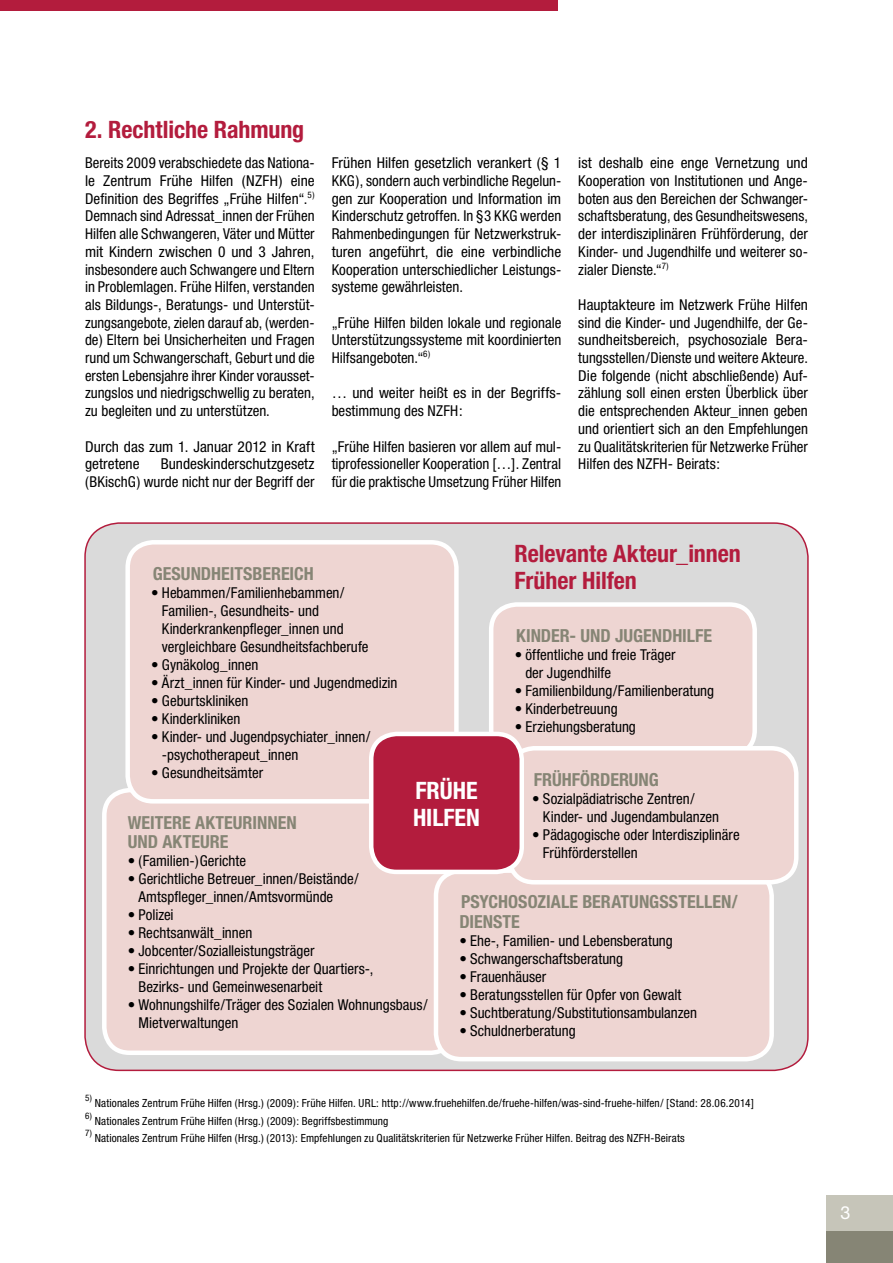
<style>
.page{position:relative;width:893px;height:1263px;background:#fff}
.page>*{position:absolute;margin:0;border:0;box-sizing:border-box;transform-origin:0 0}
.t1{font:700 condensed 24px/27px "Helvetica Neue";letter-spacing:-.005em;color:#b31c3d}
.t2{font:700 condensed 24px/27px "Helvetica Neue";color:#fff}
.t3{font:700 condensed 18px/19.5px "Helvetica Neue";color:#868575}
.t4{font:18px "Helvetica Neue";color:#fff}
.t5{font:condensed 15px/17.7px "Helvetica Neue";color:#000}
.t6{font:condensed 11.25px "Helvetica Neue";letter-spacing:.015em;color:#000}
.t7{font:condensed 9px "Helvetica Neue";color:#000}
</style>
<div class="page">
<div style="left:0;top:0;width:557px;height:11px;background:#b31c3d"></div>
<div style="left:827px;top:1230px;width:66px;height:33px;background:#868575"></div>
<div style="left:827px;top:1195px;width:66px;height:35px;background:#c6c5b9"></div>
<div style="left:85px;top:523px;width:723px;height:547px;background:#dadada;border-radius:34px"></div>
<div style="left:104px;top:790px;width:352px;height:263px;background:#eed5d2;border-radius:26px"></div>
<div style="left:102px;top:788px;width:357px;height:267px;border:4px solid #fff;border-radius:26px"></div>
<div style="left:436px;top:871px;width:336px;height:188px;background:#eed5d2;border-radius:26px"></div>
<div style="left:434px;top:868px;width:340px;height:193px;border:4px solid #fff;border-radius:26px"></div>
<div style="left:128px;top:542px;width:328px;height:259px;background:#eed5d2;border-radius:26px"></div>
<div style="left:125px;top:540px;width:334px;height:263px;border:4px solid #fff;border-radius:26px"></div>
<div style="left:491px;top:604px;width:264px;height:151px;background:#eed5d2;border-radius:26px"></div>
<div style="left:489px;top:602px;width:268px;height:156px;border:4px solid #fff;border-radius:26px"></div>
<div style="left:509px;top:748px;width:287px;height:134px;background:#eed5d2;border-radius:26px"></div>
<div style="left:507px;top:746px;width:291px;height:138px;border:4px solid #fff;border-radius:26px"></div>
<div style="left:371px;top:734px;width:151px;height:138px;background:#b31c3d;border-radius:26px"></div>
<div style="left:369px;top:732px;width:155px;height:142px;border:4px solid #fff;border-radius:26px"></div>
<h1 class="t1" style="left:85px;top:115px;width:221px">2. Rechtliche Rahmung</h1>
<p class="t5" style="left:85px;top:154px;width:231px;text-align:justify">Bereits 2009 verabschiedete das Nationa&shy;le Zentrum Frühe Hilfen (NZFH) eine Definition des Begriffes „Frühe Hilfen“.<sup>5)<br></sup>Demnach sind Adressat_innen der Frühen Hilfen alle Schwangeren, Väter und Mütter mit Kindern zwischen 0 und 3 Jahren, insbesondere auch Schwangere und Eltern in Problemlagen. Frühe Hilfen, verstanden als Bildungs-, Beratungs- und Unterstüt&shy;zungsangebote, zielen darauf ab, (werden&shy;de) Eltern bei Unsicherheiten und Fragen rund um Schwangerschaft, Geburt und die ersten Lebensjahre ihrer Kinder vorausset&shy;zungslos und niedrigschwellig zu beraten, zu begleiten und zu unterstützen.</p>
<p class="t5" style="left:85px;top:437px;width:231px">Durch das zum 1. Januar 2012 in Kraft getretene</p>
<p class="t5" style="left:85px;top:455px;width:231px;text-align:right">Bundeskinderschutzgesetz<br>(BKischG) wurde nicht nur der Begriff der</p>
<p class="t5" style="left:332px;top:154px;width:231px;text-align:justify">Frühen Hilfen gesetzlich verankert (§ 1<br>KKG), sondern auch verbindliche Regelun&shy;gen zur Kooperation und Information im Kinderschutz getroffen. In §3 KKG werden Rahmenbedingungen für Netzwerkstruk&shy;turen angeführt, die eine verbindliche Kooperation unterschiedlicher Leistungs&shy;systeme gewährleisten.</p>
<p class="t5" style="left:332px;top:313px;width:231px;text-align:justify">„Frühe Hilfen bilden lokale und regionale Unterstützungssysteme mit koordinierten Hilfsangeboten.“<sup>6)</sup></p>
<p class="t5" style="left:332px;top:384px;width:229px">… und weiter heißt es in der Begriffs&shy;bestimmung des NZFH:</p>
<p class="t5" style="left:332px;top:437px;width:231px;text-align:justify">„Frühe Hilfen basieren vor allem auf mul&shy;tiprofessioneller Kooperation […]. Zentral für die praktische Umsetzung Früher Hilfen</p>
<p class="t5" style="left:578px;top:154px;width:231px;text-align:justify">ist deshalb eine enge Vernetzung und Kooperation von Institutionen und Ange&shy;boten aus den Bereichen der Schwanger&shy;schaftsberatung, des Gesundheitswesens, der interdisziplinären Frühförderung, der Kinder- und Jugendhilfe und weiterer so&shy;zialer Dienste.“<sup>7)</sup></p>
<p class="t5" style="left:578px;top:296px;width:231px;text-align:justify">Hauptakteure im Netzwerk Frühe Hilfen sind die Kinder- und Jugendhilfe, der Ge&shy;sundheitsbereich, psychosoziale Bera&shy;tungsstellen/Dienste und weitere Akteure.<br>Die folgende (nicht abschließende) Auf&shy;zählung soll einen ersten Überblick über die entsprechenden Akteur_innen geben und orientiert sich an den Empfehlungen zu Qualitätskriterien für Netzwerke Früher Hilfen des NZFH- Beirats:</p>
<h1 class="t1" style="left:514px;top:540px;width:228px">Relevante Akteur_innen<br>Früher Hilfen</h1>
<p class="t3" style="left:516px;top:626px;width:198px">KINDER- UND JUGENDHILFE</p>
<p class="t5" style="left:525px;top:646px;width:152px;text-indent:-11px">• öffentliche und freie Träger der Jugendhilfe</p>
<p class="t5" style="left:515px;top:682px;width:201px">• Familienbildung/Familienberatung</p>
<p class="t5" style="left:515px;top:700px;width:104px">• Kinderbetreuung</p>
<p class="t5" style="left:515px;top:718px;width:123px">• Erziehungsberatung</p>
<p class="t3" style="left:534px;top:769px;width:127px">FRÜHFÖRDERUNG</p>
<p class="t5" style="left:543px;top:789px;width:178px;text-indent:-11px">• Sozialpädiatrische Zentren/<br>Kinder- und Jugendambulanzen</p>
<p class="t5" style="left:543px;top:825px;width:198px;text-indent:-11px">• Pädagogische oder Interdisziplinäre<br>Frühförderstellen</p>
<p class="t3" style="left:153px;top:563px;width:163px">GESUNDHEITSBEREICH</p>
<p class="t5" style="left:162px;top:583px;width:208px;text-indent:-11px">• Hebammen/Familienhebammen/ Familien-, Gesundheits- und Kinderkrankenpfleger_innen und vergleichbare Gesundheitsfachberufe</p>
<p class="t5" style="left:151px;top:655px;width:109px">• Gynäkolog_innen</p>
<p class="t5" style="left:151px;top:673px;width:248px">• Ärzt_innen für Kinder- und Jugendmedizin</p>
<p class="t5" style="left:151px;top:691px;width:99px">• Geburtskliniken</p>
<p class="t5" style="left:151px;top:709px;width:91px">• Kinderkliniken</p>
<p class="t5" style="left:162px;top:727px;width:210px;text-indent:-11px">• Kinder- und Jugendpsychiater_innen/ -psychotherapeut_innen</p>
<p class="t5" style="left:151px;top:763px;width:113px">• Gesundheitsämter</p>
<h1 class="t2" style="left:413px;top:776px;width:68px">FRÜHE<br>HILFEN</h1>
<p class="t3" style="left:128px;top:812px;width:170px">WEITERE AKTEURINNEN<br>UND AKTEURE</p>
<p class="t5" style="left:128px;top:852px;width:120px">• (Familien-)Gerichte</p>
<p class="t5" style="left:138px;top:870px;width:222px;text-indent:-11px">• Gerichtliche Betreuer_innen/Beistände/<br>Amtspfleger_innen/Amtsvormünde</p>
<p class="t5" style="left:128px;top:906px;width:47px">• Polizei</p>
<p class="t5" style="left:128px;top:924px;width:126px">• Rechtsanwält_innen</p>
<p class="t5" style="left:128px;top:942px;width:188px">• Jobcenter/Sozialleistungsträger</p>
<p class="t5" style="left:138px;top:960px;width:237px;text-indent:-11px">• Einrichtungen und Projekte der Quartiers-,<br>Bezirks- und Gemeinwesenarbeit</p>
<p class="t5" style="left:138px;top:996px;width:291px;text-indent:-11px">• Wohnungshilfe/Träger des Sozialen Wohnungsbaus/<br>Mietverwaltungen</p>
<p class="t3" style="left:459px;top:892px;width:280px">PSYCHOSOZIALE BERATUNGSSTELLEN/<br>DIENSTE</p>
<p class="t5" style="left:459px;top:931px;width:215px">• Ehe-, Familien- und Lebensberatung</p>
<p class="t5" style="left:459px;top:949px;width:165px">• Schwangerschaftsberatung</p>
<p class="t5" style="left:459px;top:967px;width:88px">• Frauenhäuser</p>
<p class="t5" style="left:459px;top:985px;width:223px">• Beratungsstellen für Opfer von Gewalt</p>
<p class="t5" style="left:459px;top:1003px;width:239px">• Suchtberatung/Substitutionsambulanzen</p>
<p class="t5" style="left:459px;top:1021px;width:118px">• Schuldnerberatung</p>
<p class="t7" style="left:85px;top:1092px;width:8px">5)</p>
<p class="t6" style="left:95px;top:1096px;width:661px">Nationales Zentrum Frühe Hilfen (Hrsg.) (2009): Frühe Hilfen. URL: http://www.fruehehilfen.de/fruehe-hilfen/was-sind-fruehe-hilfen/ [Stand: 28.06.2014]</p>
<p class="t7" style="left:85px;top:1110px;width:9px">6)</p>
<p class="t6" style="left:95px;top:1114px;width:295px">Nationales Zentrum Frühe Hilfen (Hrsg.) (2009): Begriffsbestimmung</p>
<p class="t7" style="left:85px;top:1128px;width:8px">7)</p>
<p class="t6" style="left:95px;top:1132px;width:592px">Nationales Zentrum Frühe Hilfen (Hrsg.) (2013): Empfehlungen zu Qualitätskriterien für Netzwerke Früher Hilfen. Beitrag des NZFH-Beirats</p>
<p class="t4" style="left:840px;top:1202px;width:12px">3</p>
</div>
